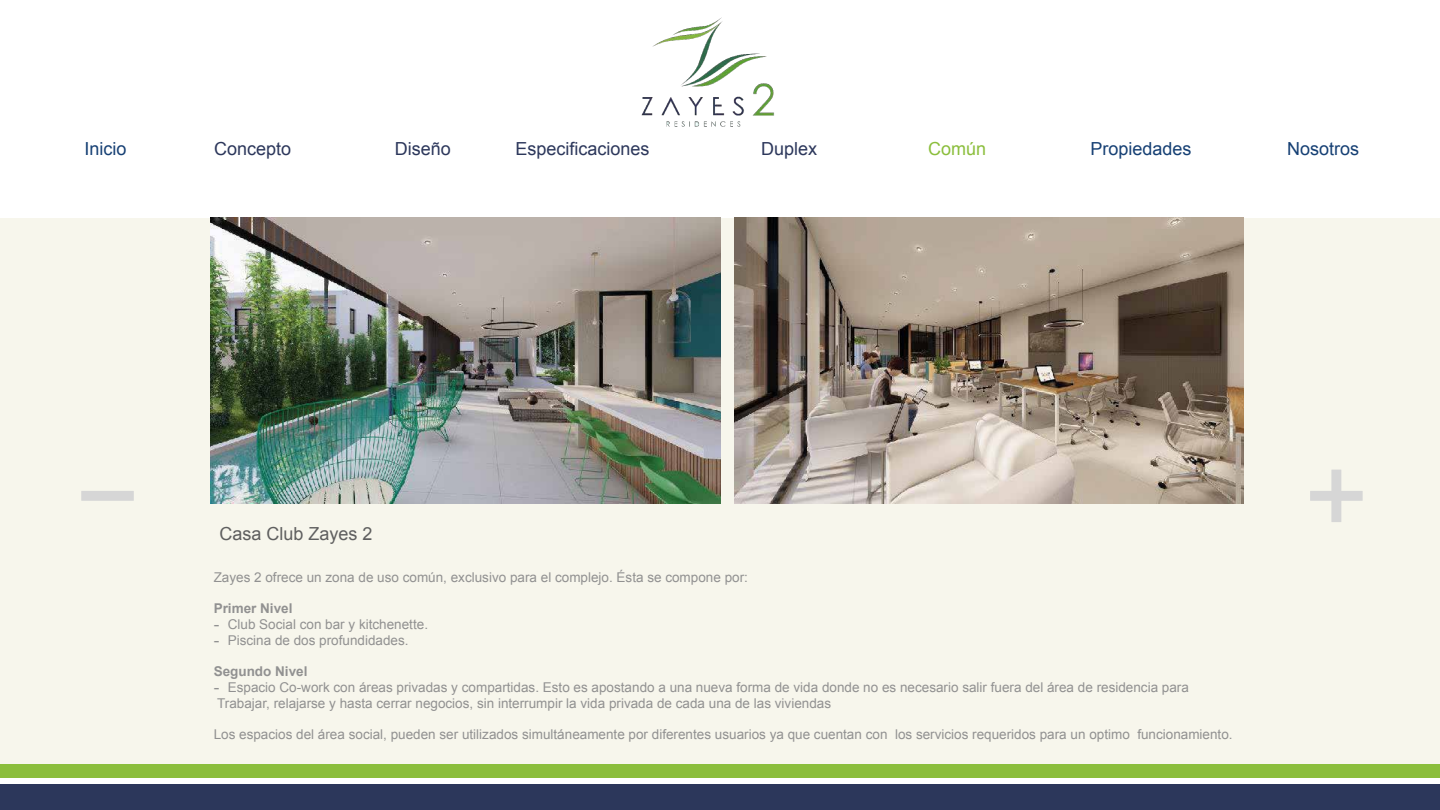
<style>
.page{position:relative;width:1440px;height:810px;background:#fff}
.page>*{position:absolute;margin:0;border:0;box-sizing:border-box;transform-origin:0 0}
.t1{font:18px "Arial";color:#2c375b}
.t2{font:18px "Arial";color:#164074}
.t3{font:18px "Arial";color:#5f5f5f}
.t4{font:18px "Arial";color:#8bbe3c}
.t5{font:13.5px/15.8px "Arial";color:#919191}
.t6{font:700 13.5px "Arial";color:#919191}
.s1{font-size:16.88px}
</style>
<div class="page">
<div style="left:0;top:218px;width:1439px;height:547px;background:#f7f6ec"></div>
<img style="left:211px;top:217px;width:509px;height:287px">
<img style="left:735px;top:218px;width:508px;height:286px">
<div style="left:0;top:784px;width:1440px;height:26px;background:#2c375b"></div>
<div style="left:0;top:764px;width:1440px;height:14px;background:#8bbe3c"></div>
<svg style="left:1310px;top:470px;width:53px;height:52px"></svg>
<div style="left:81px;top:491px;width:53px;height:10px;background:#d6d6d6"></div>
<img style="left:641px;top:17px;width:134px;height:110px">
<h1 class="t2" style="left:85px;top:137px;width:44px">Inicio</h1>
<h1 class="t1" style="left:214px;top:137px;width:79px">Concepto</h1>
<h1 class="t1" style="left:395px;top:137px;width:58px">Diseño</h1>
<h1 class="t1" style="left:516px;top:137px;width:136px">Especificaciones</h1>
<h1 class="t1" style="left:761px;top:137px;width:58px">Duplex</h1>
<h1 class="t4" style="left:928px;top:137px;width:60px">Común</h1>
<h1 class="t2" style="left:1090px;top:137px;width:103px">Propiedades</h1>
<h1 class="t2" style="left:1287px;top:137px;width:74px">Nosotros</h1>
<h1 class="t3" style="left:219px;top:522px;width:155px">Casa Club Zayes 2</h1>
<p class="t5" style="left:214px;top:569px;width:536px">Zayes 2 ofrece un zona de uso común, exclusivo para el complejo. Ésta se compone por:</p>
<p class="t6" style="left:214px;top:600px;width:80px">Primer Nivel</p>
<p class="t5" style="left:214px;top:617px;width:216px"><span class="s1">-</span> Club Social con bar y kitchenette.</p>
<p class="t5" style="left:214px;top:632px;width:196px"><span class="s1">-</span> Piscina de dos profundidades.</p>
<p class="t6" style="left:214px;top:663px;width:95px">Segundo Nivel</p>
<p class="t5" style="left:214px;top:680px;width:977px"><span class="s1">-</span> Espacio Co-work con áreas privadas y compartidas. Esto es apostando a una nueva forma de vida donde no es necesario salir fuera del área de residencia para<br>Trabajar, relajarse y hasta cerrar negocios, sin interrumpir la vida privada de cada una de las viviendas</p>
<p class="t5" style="left:214px;top:727px;width:1020px">Los espacios del área social, pueden ser utilizados simultáneamente por diferentes usuarios ya que cuentan con los servicios requeridos para un optimo funcionamiento.</p>
</div>
